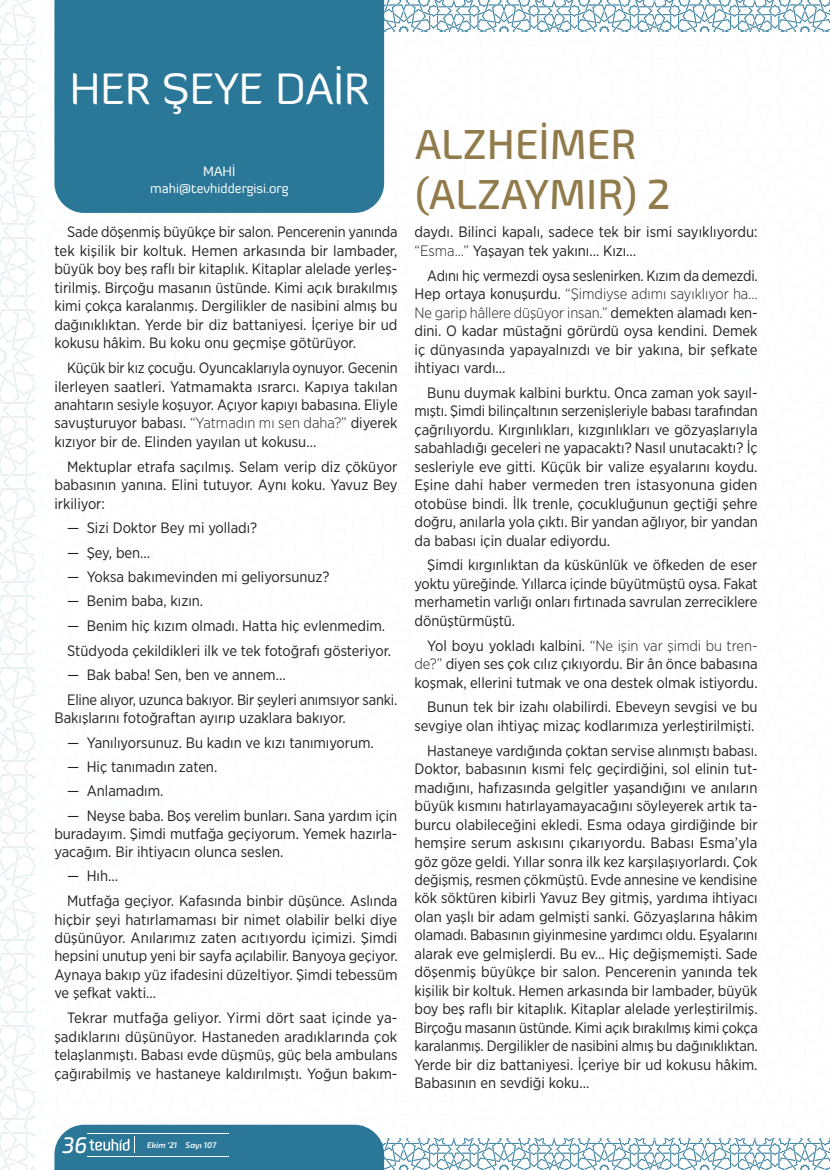
<style>
.page{position:relative;width:830px;height:1170px;background:#fff}
.page>*{position:absolute;margin:0;border:0;box-sizing:border-box;transform-origin:0 0}
.Sayfa_Baslik{font:43.5px "Diavlo";color:#fff}
.Yazar_Yazi_Baslik_So{font:500 42px/50.4px "Exo 2";color:#917b4b}
.t1{font:italic 500 22.5px "Exo 2";color:#fff}
.Text{font:15px/18.5px "Gotham Narrow";letter-spacing:-.005em;color:#231f20;text-align:justify}
.Yazar_Mail{font:13.5px "Diavlo";color:#fff}
.Yazar_İsim{font:13.5px "Diavlo";color:#fff}
.t2{font:italic 600 8.25px "Exo 2";color:#fff}
.s1{font-weight:300}
</style>
<div class="page">
<svg style="left:0;top:0;width:35px;height:1169px"></svg>
<div style="left:54px;top:0;width:330px;height:213px;background:#2a7798"></div>
<svg style="left:384px;top:1138px;width:445px;height:31px"></svg>
<svg style="left:377px;top:0;width:452px;height:31px"></svg>
<svg style="left:54px;top:1124px;width:330px;height:45px;background:#387f9e"></svg>
<hr style="left:87px;top:1156px;width:142px;height:1px;background:#fff">
<hr style="left:87px;top:1132px;width:142px;height:1px;background:#fff">
<p class="Sayfa_Baslik" style="left:70px;top:62px;width:300px">HER ŞEYE DAİR</p>
<p class="Yazar_İsim" style="left:203px;top:163px;width:34px">MAHİ</p>
<p class="Yazar_Mail" style="left:150px;top:179px;width:140px">mahi@tevhiddergisi.org</p>
<p class="Text" style="left:54px;top:223px;width:344px;text-indent:13px">Sade döşenmiş büyükçe bir salon. Pencerenin yanında tek kişilik bir koltuk. Hemen arkasında bir lambader, büyük boy beş raflı bir kitaplık. Kitaplar alelade yerleş&shy;tirilmiş. Birçoğu masanın üstünde. Kimi açık bırakılmış kimi çokça karalanmış. Dergilikler de nasibini almış bu dağınıklıktan. Yerde bir diz battaniyesi. İçeriye bir ud kokusu hâkim. Bu koku onu geçmişe götürüyor.</p>
<p class="Text" style="left:54px;top:358px;width:344px;text-indent:13px">Küçük bir kız çocuğu. Oyuncaklarıyla oynuyor. Gecenin ilerleyen saatleri. Yatmamakta ısrarcı. Kapıya takılan anahtarın sesiyle koşuyor. Açıyor kapıyı babasına. Eliyle savuşturuyor babası. <span class="s1">“Yatmadın mı sen daha?”</span> diyerek kızıyor bir de. Elinden yayılan ut kokusu…</p>
<p class="Text" style="left:54px;top:457px;width:344px;text-indent:13px">Mektuplar etrafa saçılmış. Selam verip diz çöküyor babasının yanına. Elini tutuyor. Aynı koku. Yavuz Bey irkiliyor:</p>
<p class="Text" style="left:67px;top:518px;width:191px">— Sizi Doktor Bey mi yolladı?</p>
<p class="Text" style="left:67px;top:542px;width:84px">— Şey, ben…</p>
<p class="Text" style="left:67px;top:567px;width:264px">— Yoksa bakımevinden mi geliyorsunuz?</p>
<p class="Text" style="left:67px;top:591px;width:137px">— Benim baba, kızın.</p>
<p class="Text" style="left:67px;top:616px;width:319px">— Benim hiç kızım olmadı. Hatta hiç evlenmedim.</p>
<p class="Text" style="left:67px;top:640px;width:325px">Stüdyoda çekildikleri ilk ve tek fotoğrafı gösteriyor.</p>
<p class="Text" style="left:67px;top:665px;width:220px">— Bak baba! Sen, ben ve annem…</p>
<p class="Text" style="left:54px;top:690px;width:344px;text-indent:13px">Eline alıyor, uzunca bakıyor. Bir şeyleri anımsıyor sanki.<br>Bakışlarını fotoğraftan ayırıp uzaklara bakıyor.</p>
<p class="Text" style="left:67px;top:732px;width:308px">— Yanılıyorsunuz. Bu kadın ve kızı tanımıyorum.</p>
<p class="Text" style="left:67px;top:757px;width:151px">— Hiç tanımadın zaten.</p>
<p class="Text" style="left:67px;top:781px;width:98px">— Anlamadım.</p>
<p class="Text" style="left:54px;top:806px;width:344px;line-height:18px;text-indent:13px">— Neyse baba. Boş verelim bunları. Sana yardım için buradayım. Şimdi mutfağa geçiyorum. Yemek hazırla&shy;yacağım. Bir ihtiyacın olunca seslen.</p>
<p class="Text" style="left:67px;top:866px;width:52px">— Hıh…</p>
<p class="Text" style="left:54px;top:891px;width:344px;text-indent:13px">Mutfağa geçiyor. Kafasında binbir düşünce. Aslında hiçbir şeyi hatırlamaması bir nimet olabilir belki diye düşünüyor. Anılarımız zaten acıtıyordu içimizi. Şimdi hepsini unutup yeni bir sayfa açılabilir. Banyoya geçiyor.<br>Aynaya bakıp yüz ifadesini düzeltiyor. Şimdi tebessüm ve şefkat vakti…</p>
<p class="Text" style="left:54px;top:1008px;width:344px;text-indent:13px">Tekrar mutfağa geliyor. Yirmi dört saat içinde ya&shy;şadıklarını düşünüyor. Hastaneden aradıklarında çok telaşlanmıştı. Babası evde düşmüş, güç bela ambulans çağırabilmiş ve hastaneye kaldırılmıştı. Yoğun bakım-</p>
<p class="Yazar_Yazi_Baslik_So" style="left:415px;top:120px;width:257px">ALZHEİMER (ALZAYMIR) 2</p>
<p class="Text" style="left:414px;top:223px;width:344px">daydı. Bilinci kapalı, sadece tek bir ismi sayıklıyordu: <span class="s1">“Esma…”</span> Yaşayan tek yakını… Kızı…</p>
<p class="Text" style="left:414px;top:266px;width:344px;text-indent:13px">Adını hiç vermezdi oysa seslenirken. Kızım da demezdi.<br>Hep ortaya konuşurdu. <span class="s1">“Şimdiyse adımı sayıklıyor ha… Ne garip hâllere düşüyor insan.”</span> demekten alamadı ken&shy;dini. O kadar müstağni görürdü oysa kendini. Demek iç dünyasında yapayalnızdı ve bir yakına, bir şefkate ihtiyacı vardı…</p>
<p class="Text" style="left:414px;top:383px;width:344px;text-indent:13px">Bunu duymak kalbini burktu. Onca zaman yok sayıl&shy;mıştı. Şimdi bilinçaltının serzenişleriyle babası tarafından çağrılıyordu. Kırgınlıkları, kızgınlıkları ve gözyaşlarıyla sabahladığı geceleri ne yapacaktı? Nasıl unutacaktı? İç sesleriyle eve gitti. Küçük bir valize eşyalarını koydu.<br>Eşine dahi haber vermeden tren istasyonuna giden otobüse bindi. İlk trenle, çocukluğunun geçtiği şehre doğru, anılarla yola çıktı. Bir yandan ağlıyor, bir yandan da babası için dualar ediyordu.</p>
<p class="Text" style="left:414px;top:555px;width:344px;text-indent:13px">Şimdi kırgınlıktan da küskünlük ve öfkeden de eser yoktu yüreğinde. Yıllarca içinde büyütmüştü oysa. Fakat merhametin varlığı onları fırtınada savrulan zerreciklere dönüştürmüştü.</p>
<p class="Text" style="left:414px;top:636px;width:344px;text-indent:13px">Yol boyu yokladı kalbini. <span class="s1">“Ne işin var şimdi bu tren&shy;de?”</span> diyen ses çok cılız çıkıyordu. Bir ân önce babasına koşmak, ellerini tutmak ve ona destek olmak istiyordu.</p>
<p class="Text" style="left:414px;top:697px;width:344px;text-align:right">Bunun tek bir izahı olabilirdi. Ebeveyn sevgisi ve bu sevgiye olan ihtiyaç mizaç kodlarımıza yerleştirilmişti.</p>
<p class="Text" style="left:414px;top:741px;width:344px;text-indent:13px">Hastaneye vardığında çoktan servise alınmıştı babası.<br>Doktor, babasının kısmi felç geçirdiğini, sol elinin tut&shy;madığını, hafızasında gelgitler yaşandığını ve anıların büyük kısmını hatırlayamayacağını söyleyerek artık ta&shy;burcu olabileceğini ekledi. Esma odaya girdiğinde bir hemşire serum askısını çıkarıyordu. Babası Esma’yla göz göze geldi. Yıllar sonra ilk kez karşılaşıyorlardı. Çok değişmiş, resmen çökmüştü. Evde annesine ve kendisine kök söktüren kibirli Yavuz Bey gitmiş, yardıma ihtiyacı olan yaşlı bir adam gelmişti sanki. Gözyaşlarına hâkim olamadı. Babasının giyinmesine yardımcı oldu. Eşyalarını alarak eve gelmişlerdi. Bu ev… Hiç değişmemişti. Sade döşenmiş büyükçe bir salon. Pencerenin yanında tek kişilik bir koltuk. Hemen arkasında bir lambader, büyük boy beş raflı bir kitaplık. Kitaplar alelade yerleştirilmiş.<br>Birçoğu masanın üstünde. Kimi açık bırakılmış kimi çokça karalanmış. Dergilikler de nasibini almış bu dağınıklıktan.<br>Yerde bir diz battaniyesi. İçeriye bir ud kokusu hâkim.<br>Babasının en sevdiği koku…</p>
<h3 class="t1" style="left:62px;top:1131px;width:27px">36</h3>
<p class="t2" style="left:147px;top:1139px;width:71px">Ekim ‘21 Sayı 107</p>
</div>
